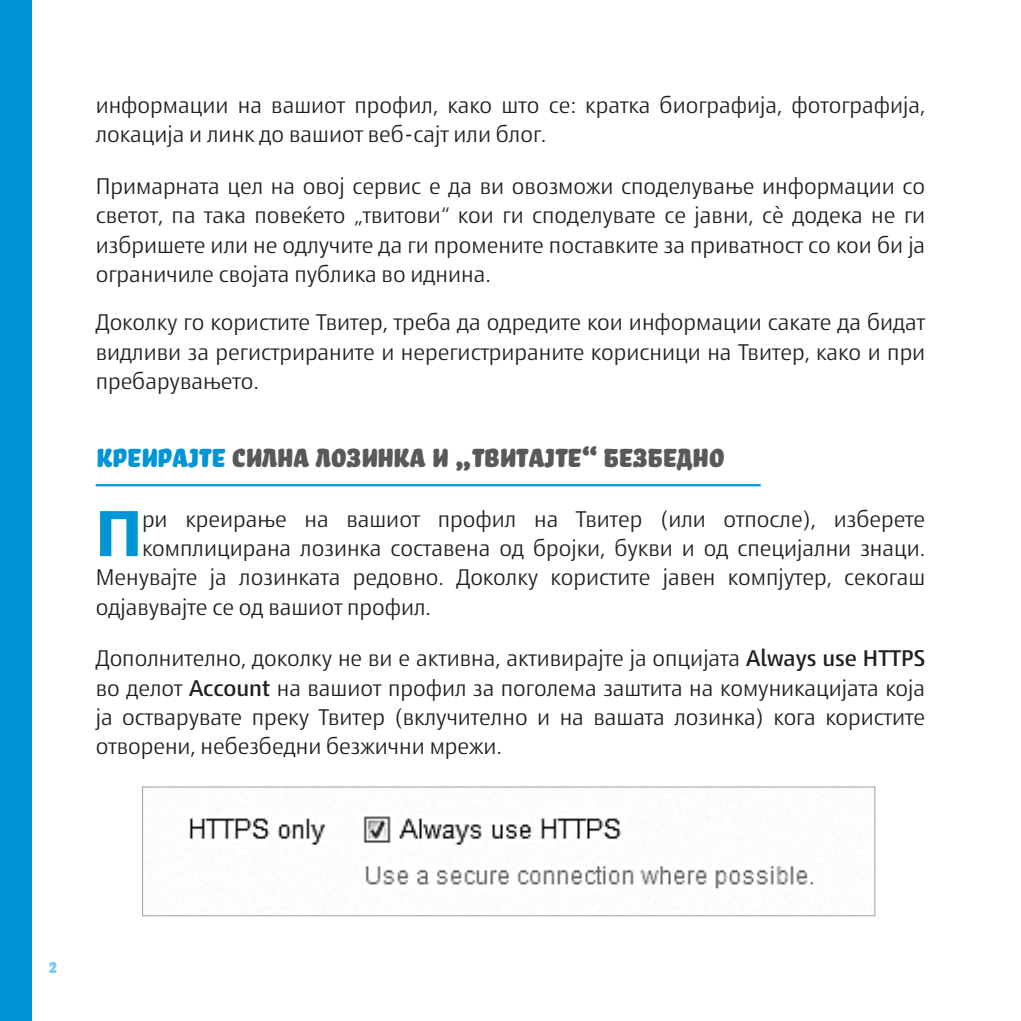
<style>
.page{position:relative;width:1021px;height:1021px;background:#fff}
.page>*{position:absolute;margin:0;border:0;box-sizing:border-box;transform-origin:0 0}
.t1{font:700 64.35px "Den Haag Nova";color:#0096d6}
.t2{font:33.75px "Bello Pro mk";color:#58595b}
.t3{font:300 22.5px/29.2px "Den Haag Nova";color:#231f20;text-align:justify}
.t4{font:20.25px "Bello Pro mk";color:#80cbeb}
.s1{color:#0096d6}
.s2{font-weight:500}
</style>
<div class="page">
<div style="left:0;top:0;width:32px;height:1020px;background:#0096d6"></div>
<hr style="left:96px;top:484px;width:664px;height:2px;background:#0096d6">
<img style="left:188px;top:816px;width:626px;height:73px">
<div style="left:142px;top:786px;width:733px;height:130px;border:1px solid #a7a9ac"></div>
<p class="t3" style="left:96px;top:89px;width:831px">информации на вашиот профил, како што се: кратка биографија, фотографија, локација и линк до вашиот веб-сајт или блог.</p>
<p class="t3" style="left:96px;top:170px;width:831px">Примарната цел на овој сервис е да ви овозможи споделување информации со светот, па така повеќето „твитови“ кои ги споделувате се јавни, сè додека не ги избришете или не одлучите да ги промените поставките за приватност со кои би ја ограничиле својата публика во иднина.</p>
<p class="t3" style="left:96px;top:307px;width:831px">Доколку го користите Твитер, треба да одредите кои информации сакате да бидат видливи за регистрираните и нерегистрираните корисници на Твитер, како и при пребарувањето.</p>
<h2 class="t2" style="left:96px;top:429px;width:629px"><span class="s1">Креирајте</span> силна лозинка и „твитајте“ безбедно</h2>
<h1 class="t1" style="left:96px;top:485px;width:48px">П</h1>
<p class="t3" style="left:142px;top:503px;width:784px">ри креирање на вашиот профил на Твитер (или отпосле), изберете</p>
<p class="t3" style="left:142px;top:532px;width:784px">комплицирана лозинка составена од бројки, букви и од специјални знаци.</p>
<p class="t3" style="left:96px;top:561px;width:831px">Менувајте ја лозинката редовно. Доколку користите јавен компјутер, секогаш</p>
<p class="t3" style="left:96px;top:591px;width:337px">одјавувајте се од вашиот профил.</p>
<p class="t3" style="left:96px;top:642px;width:831px">Дополнително, доколку не ви е активна, активирајте ја опцијата <span class="s2">Always use HTTPS </span>во делот <span class="s2">Account</span> на вашиот профил за поголема заштита на комуникацијата која ја остварувате преку Твитер (вклучително и на вашата лозинка) кога користите отворени, небезбедни безжични мрежи.</p>
<p class="t4" style="left:48px;top:950px;width:9px">2</p>
</div>
